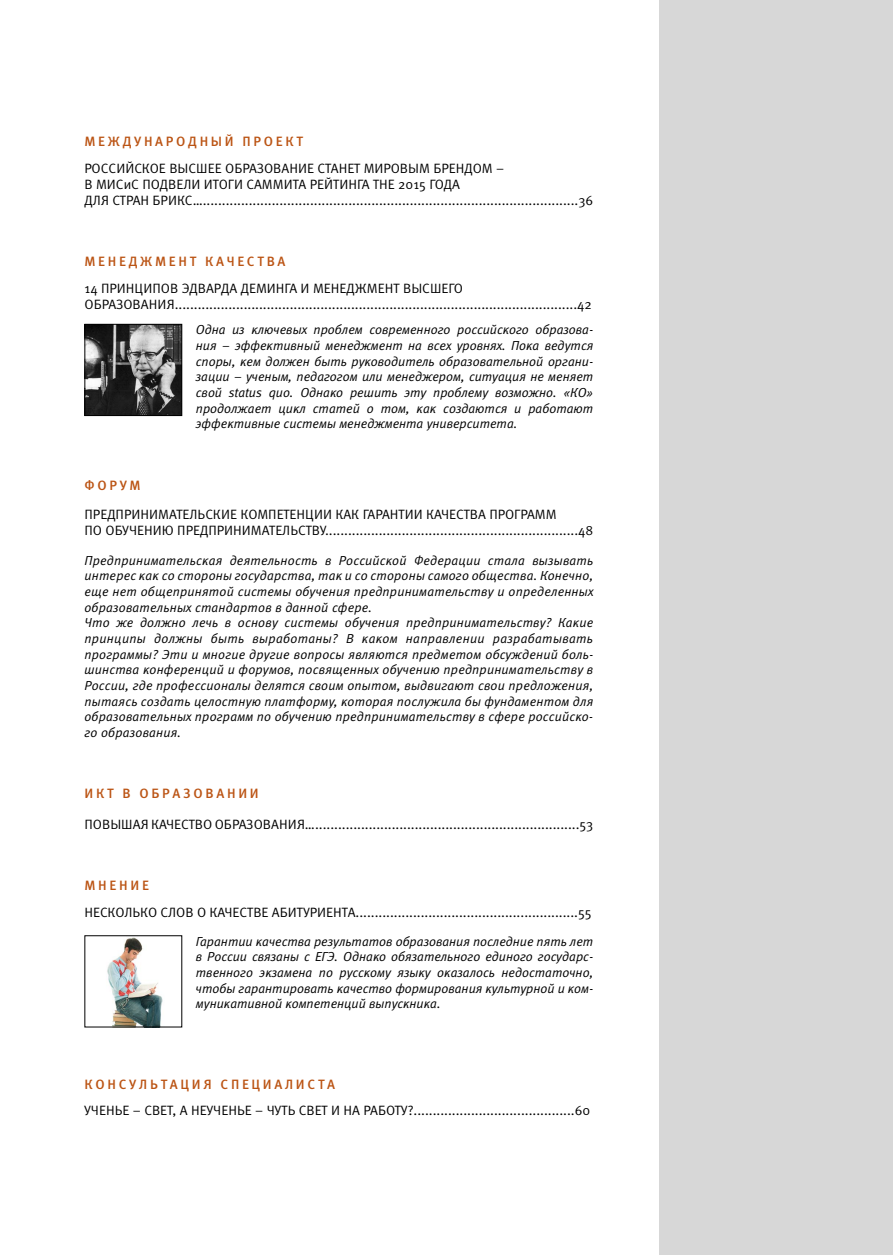
<style>
.page{position:relative;width:893px;height:1255px;background:#fff}
.page>*{position:absolute;margin:0;border:0;box-sizing:border-box;transform-origin:0 0}
.t1{font:13.5px/16.2px "Meta Pro";color:#000}
.t2{font:500 13.5px "Meta Pro";letter-spacing:.2em;color:#bb5414}
.t3{font:italic 13.05px/15.6px "Meta Normal C";letter-spacing:.015em;color:#000;text-align:justify}
</style>
<div class="page">
<div style="left:659px;top:0;width:234px;height:1254px;background:#d7d7d7"></div>
<img style="left:86px;top:326px;width:94px;height:88px">
<div style="left:84px;top:324px;width:98px;height:92px;border:1px solid #000"></div>
<img style="left:107px;top:937px;width:56px;height:88px">
<p class="t2" style="left:84px;top:133px;width:220px">МЕЖДУНАРОДНЫЙ ПРОЕКТ</p>
<p class="t1" style="left:84px;top:160px;width:510px">РОССИЙСКОЕ ВЫСШЕЕ ОБРАЗОВАНИЕ СТАНЕТ МИРОВЫМ БРЕНДОМ –<br>В МИСиС ПОДВЕЛИ ИТОГИ САММИТА РЕЙТИНГА THE 2015 ГОДА<br>ДЛЯ СТРАН БРИКС…..................................................................................................36</p>
<p class="t2" style="left:84px;top:253px;width:203px">МЕНЕДЖМЕНТ КАЧЕСТВА</p>
<p class="t1" style="left:84px;top:281px;width:509px">14 ПРИНЦИПОВ ЭДВАРДА ДЕМИНГА И МЕНЕДЖМЕНТ ВЫСШЕГО<br>ОБРАЗОВАНИЯ.........................................................................................................42</p>
<p class="t3" style="left:196px;top:322px;width:399px">Одна из ключевых проблем современного российского образова&shy;ния – эффективный менеджмент на всех уровнях. Пока ведутся споры, кем должен быть руководитель образовательной органи&shy;зации – ученым, педагогом или менеджером, ситуация не меняет свой status quo. Однако решить эту проблему возможно. «КО» продолжает цикл статей о том, как создаются и работают эффективные системы менеджмента университета.</p>
<p class="t2" style="left:84px;top:476px;width:58px">ФОРУМ</p>
<p class="t1" style="left:84px;top:506px;width:510px">ПРЕДПРИНИМАТЕЛЬСКИЕ КОМПЕТЕНЦИИ КАК ГАРАНТИИ КАЧЕСТВА ПРОГРАММ<br>ПО ОБУЧЕНИЮ ПРЕДПРИНИМАТЕЛЬСТВУ..................................................................48</p>
<p class="t3" style="left:84px;top:552px;width:510px;text-align:left">Предпринимательская деятельность в Российской Федерации стала вызывать интерес как со стороны государства, так и со стороны самого общества. Конечно, еще нет общепринятой системы обучения предпринимательству и определенных образовательных стандартов в данной сфере.<br>Что же должно лечь в основу системы обучения предпринимательству? Какие принципы должны быть выработаны? В каком направлении разрабатывать программы? Эти и многие другие вопросы являются предметом обсуждений боль&shy;шинства конференций и форумов, посвященных обучению предпринимательству в России, где профессионалы делятся своим опытом, выдвигают свои предложения, пытаясь создать целостную платформу, которая послужила бы фундаментом для образовательных программ по обучению предпринимательству в сфере российско&shy;го образования.</p>
<p class="t2" style="left:84px;top:785px;width:176px">ИКТ В ОБРАЗОВАНИИ</p>
<p class="t1" style="left:84px;top:816px;width:510px">ПОВЫШАЯ КАЧЕСТВО ОБРАЗОВАНИЯ….....................................................................53</p>
<p class="t2" style="left:84px;top:877px;width:66px">МНЕНИЕ</p>
<p class="t1" style="left:84px;top:904px;width:509px">НЕСКОЛЬКО СЛОВ О КАЧЕСТВЕ АБИТУРИЕНТА..........................................................55</p>
<p class="t3" style="left:196px;top:933px;width:399px">Гарантии качества результатов образования последние пять лет в России связаны с ЕГЭ. Однако обязательного единого государс&shy;твенного экзамена по русскому языку оказалось недостаточно, чтобы гарантировать качество формирования культурной и ком&shy;муникативной компетенций выпускника.</p>
<p class="t2" style="left:84px;top:1075px;width:252px">КОНСУЛЬТАЦИЯ СПЕЦИАЛИСТА</p>
<p class="t1" style="left:84px;top:1102px;width:507px">УЧЕНЬЕ – СВЕТ, А НЕУЧЕНЬЕ – ЧУТЬ СВЕТ И НА РАБОТУ?..........................................60</p>
</div>
